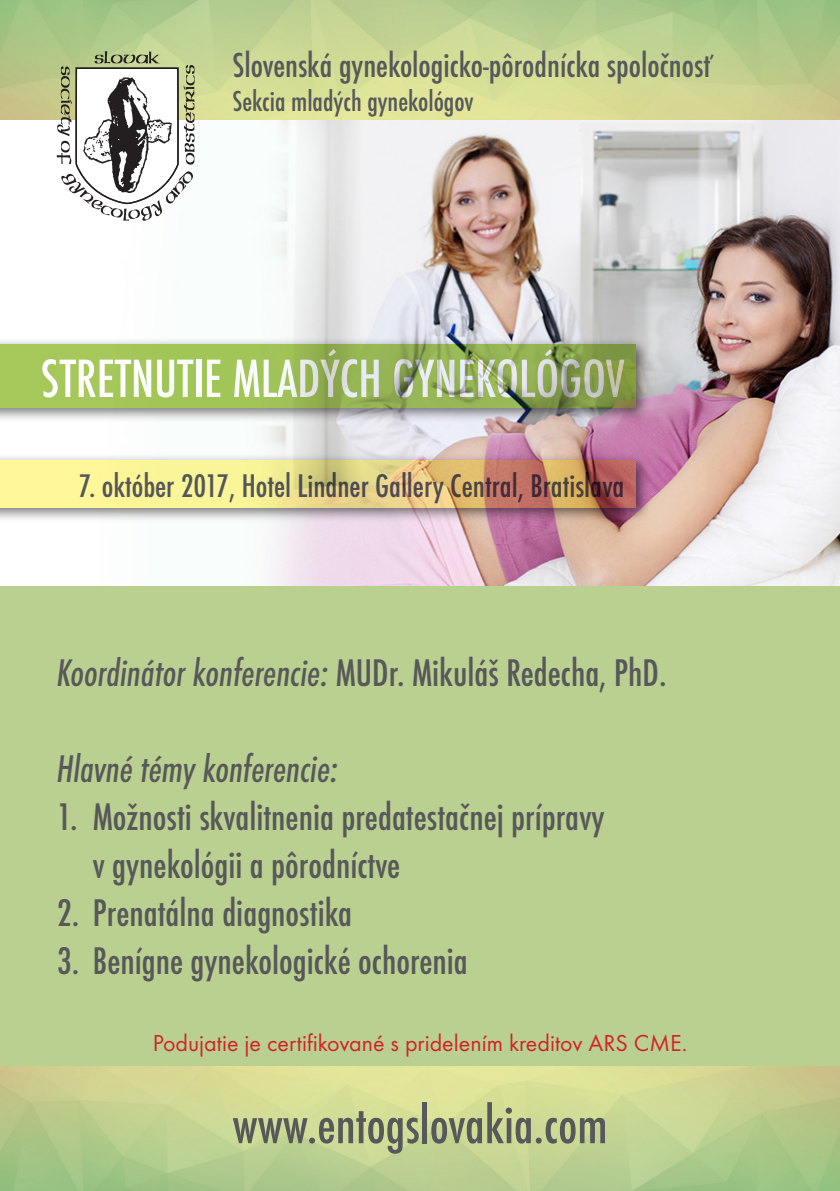
<style>
.page{position:relative;width:840px;height:1191px;background:#fff}
.page>*{position:absolute;margin:0;border:0;box-sizing:border-box;transform-origin:0 0}
.t1{font:500 condensed 56px "Futura TOT";color:#fff}
.t2{font:500 condensed 56px "Futura TOT";color:#57585a}
.t3{font:500 condensed 40px/48px "Futura TOT";color:#57585a}
.t4{font:40px "Futura TOT Medi Cond Obli";color:#57585a}
.t5{font:500 condensed 36px "Futura TOT";color:#57585a}
.t6{font:500 condensed 34px "Futura TOT";color:#57585a}
.t7{font:500 condensed 30px "Futura TOT";color:#57585a}
.t8{font:24px "Futura TOT";color:#d1232a}
.s1{font-family:"Futura TOT Medi Cond Obli";font-weight:400;font-stretch:normal}
</style>
<div class="page">
<div style="left:0;top:584px;width:839px;height:607px;background:#bad090"></div>
<img style="left:0;top:0;width:839px;height:585px">
<img style="left:0;top:1066px;width:839px;height:125px">
<div style="left:0;top:453px;width:650px;height:70px;background:#231f20;opacity:.6"></div>
<svg style="left:0;top:460px;width:635px;height:48px"></svg>
<div style="left:0;top:337px;width:650px;height:86px;background:#231f20;opacity:.6"></div>
<svg style="left:0;top:344px;width:635px;height:64px"></svg>
<svg style="left:57px;top:51px;width:137px;height:170px"></svg>
<p class="t5" style="left:232px;top:45px;width:482px">Slovenská gynekologicko-pôrodnícka spoločnosť</p>
<p class="t7" style="left:232px;top:84px;width:242px">Sekcia mladých gynekológov</p>
<h1 class="t1" style="left:41px;top:347px;width:585px">STRETNUTIE MLADÝCH GYNEKOLÓGOV</h1>
<p class="t6" style="left:78px;top:466px;width:547px">7. október 2017, Hotel Lindner Gallery Central, Bratislava</p>
<p class="t3" style="left:57px;top:649px;width:611px"><span class="s1">Koordinátor konferencie:</span> MUDr. Mikuláš Redecha, PhD.</p>
<p class="t4" style="left:57px;top:745px;width:283px">Hlavné témy konferencie:</p>
<p class="t3" style="left:93px;top:793px;width:513px;text-indent:-36px">1. Možnosti skvalitnenia predatestačnej prípravy v gynekológii a pôrodníctve</p>
<p class="t3" style="left:57px;top:889px;width:297px">2. Prenatálna diagnostika</p>
<p class="t3" style="left:57px;top:937px;width:412px">3. Benígne gynekologické ochorenia</p>
<p class="t8" style="left:153px;top:1028px;width:535px">Podujatie je certifikované s pridelením kreditov ARS CME.</p>
<p class="t2" style="left:232px;top:1093px;width:376px">www.entogslovakia.com</p>
</div>
